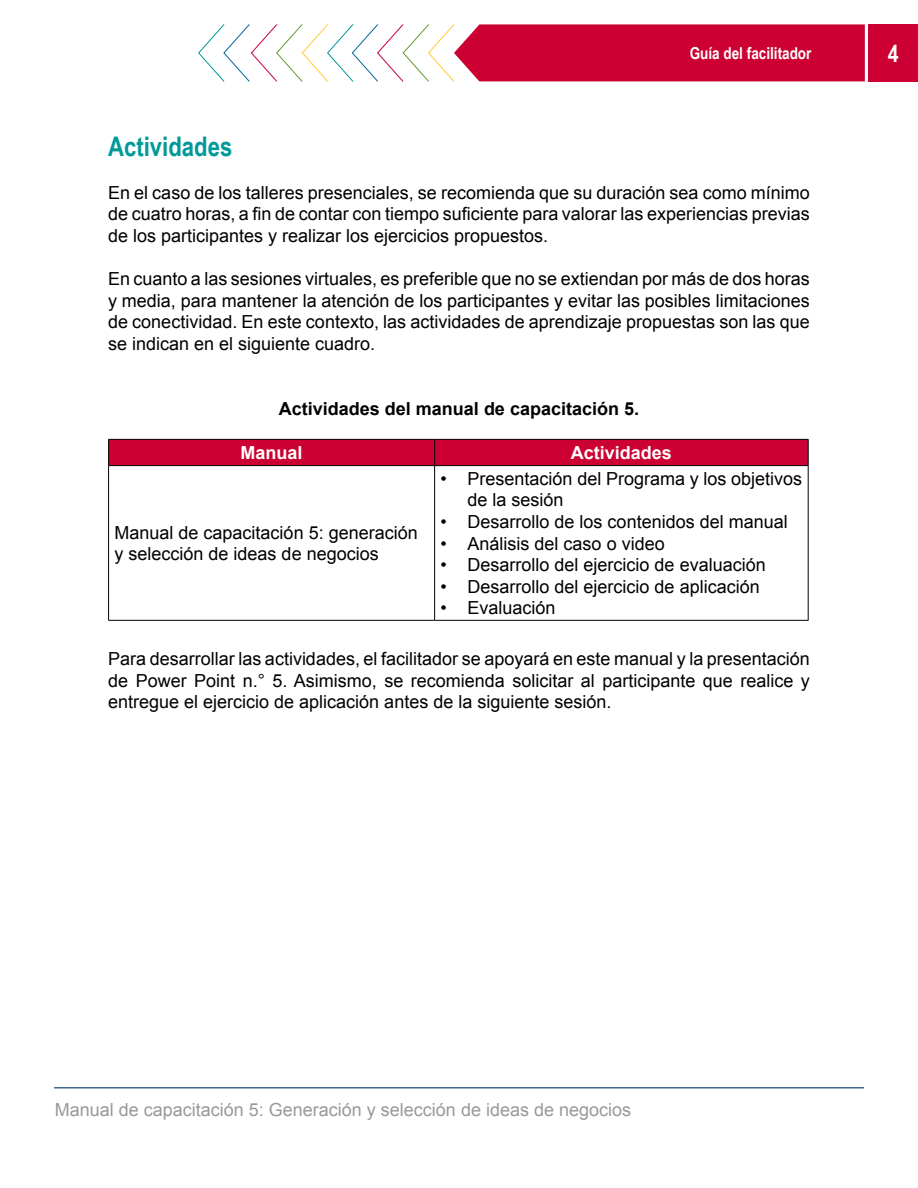
<style>
.page{position:relative;width:918px;height:1188px;background:#fff}
.page>*{position:absolute;margin:0;border:0;box-sizing:border-box;transform-origin:0 0}
.t1{font:700 27px "Arial Narrow";color:#099}
.t2{font:700 24px "Arial Narrow";color:#fff}
.t3{font:18px/21.6px "Arial";color:#000;text-align:justify}
.t4{font:18px "Arial";color:#999}
.t5{font:700 18px "Arial";color:#000}
.t6{font:700 18px "Arial";color:#fff}
.t7{font:700 16.5px "Arial Narrow";color:#fff}
</style>
<div class="page">
<hr style="left:54px;top:1087px;width:810px;height:1px;background:#036">
<svg style="left:198px;top:24px;width:667px;height:58px"></svg>
<div style="left:868px;top:24px;width:50px;height:58px;background:#c03"></div>
<div style="left:108px;top:439px;width:701px;height:26px;background:#c03"></div>
<hr style="left:108px;top:465px;width:327px;height:1px;background:#000">
<hr style="left:108px;top:466px;width:1px;height:154px;background:#000">
<hr style="left:435px;top:465px;width:374px;height:1px;background:#000">
<hr style="left:434px;top:466px;width:1px;height:154px;background:#000">
<hr style="left:808px;top:466px;width:1px;height:154px;background:#000">
<hr style="left:108px;top:620px;width:327px;height:1px;background:#000">
<hr style="left:435px;top:620px;width:374px;height:1px;background:#000">
<p class="t7" style="left:690px;top:41px;width:123px">Guía del facilitador</p>
<h1 class="t1" style="left:108px;top:126px;width:126px">Actividades</h1>
<p class="t3" style="left:108px;top:182px;width:703px">En el caso de los talleres presenciales, se recomienda que su duración sea como mínimo de cuatro horas, a fin de contar con tiempo suficiente para valorar las experiencias previas de los participantes y realizar los ejercicios propuestos.</p>
<p class="t3" style="left:108px;top:268px;width:703px">En cuanto a las sesiones virtuales, es preferible que no se extiendan por más de dos horas y media, para mantener la atención de los participantes y evitar las posibles limitaciones de conectividad. En este contexto, las actividades de aprendizaje propuestas son las que se indican en el siguiente cuadro.</p>
<p class="t5" style="left:279px;top:397px;width:362px">Actividades del manual de capacitación 5.</p>
<p class="t6" style="left:241px;top:441px;width:64px">Manual</p>
<p class="t6" style="left:571px;top:441px;width:103px">Actividades</p>
<p class="t3" style="left:468px;top:468px;width:336px;text-indent:-27px">• Presentación del Programa y los objetivos de la sesión</p>
<p class="t3" style="left:441px;top:511px;width:349px">• Desarrollo de los contenidos del manual</p>
<p class="t3" style="left:441px;top:533px;width:226px">• Análisis del caso o video</p>
<p class="t3" style="left:441px;top:554px;width:327px">• Desarrollo del ejercicio de evaluación</p>
<p class="t3" style="left:441px;top:576px;width:321px">• Desarrollo del ejercicio de aplicación</p>
<p class="t3" style="left:441px;top:597px;width:117px">• Evaluación</p>
<p class="t3" style="left:108px;top:648px;width:703px">Para desarrollar las actividades, el facilitador se apoyará en este manual y la presentación de Power Point n.° 5. Asimismo, se recomienda solicitar al participante que realice y entregue el ejercicio de aplicación antes de la siguiente sesión.</p>
<p class="t3" style="left:115px;top:522px;width:305px">Manual de capacitación 5: generación y selección de ideas de negocios</p>
<h2 class="t2" style="left:888px;top:35px;width:12px">4</h2>
<p class="t4" style="left:55px;top:1098px;width:578px">Manual de capacitación 5: Generación y selección de ideas de negocios</p>
</div>
